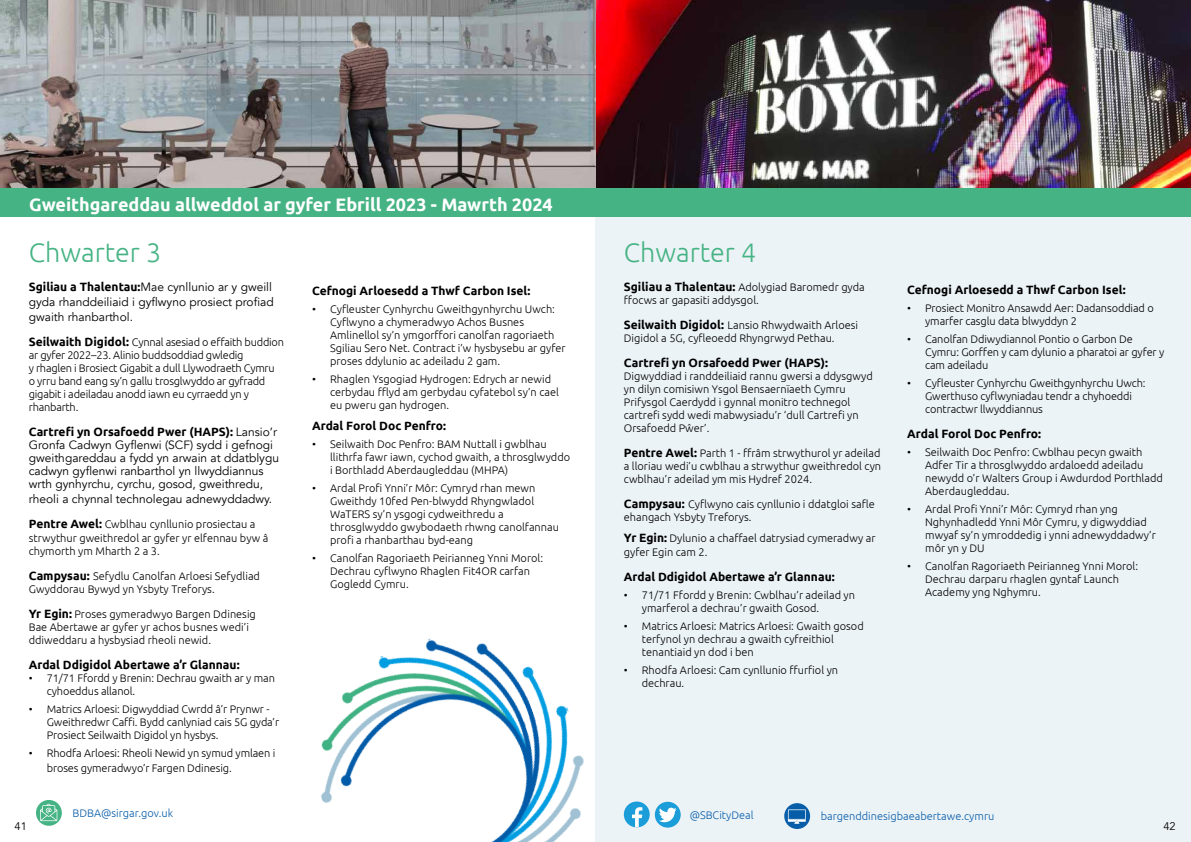
<style>
.page{position:relative;width:1191px;height:842px;background:#fff}
.page>*{position:absolute;margin:0;border:0;box-sizing:border-box;transform-origin:0 0}
.t1{font:300 26.8px "Ubuntu";color:#46b384}
.t2{font:700 18px "Ubuntu";color:#fff}
.t3{font:12px/13px "Avenir";color:#000}
.t4{font:700 12px "Ubuntu";color:#000}
.t5{font:300 11px/13px "Ubuntu";color:#000}
.t6{font:300 11px/13px "Ubuntu";letter-spacing:-.02em;color:#000}
.t7{font:300 11px "Ubuntu";color:#085da9}
.t8{font:11px "Avenir";color:#000}
.s1{font-family:"Ubuntu";font-weight:700}
.s2{font-weight:700;font-size:12px}
.s3{font-family:"Avenir";font-weight:400}
</style>
<div class="page">
<div style="left:595px;top:0;width:596px;height:842px;background:#ecf3f7"></div>
<img style="left:595px;top:0;width:596px;height:188px">
<img style="left:0;top:0;width:595px;height:188px">
<div style="left:0;top:188px;width:1191px;height:29px;background:#46b384"></div>
<img style="left:320px;top:638px;width:264px;height:204px">
<svg style="left:784px;top:803px;width:26px;height:26px"></svg>
<svg style="left:788px;top:809px;width:18px;height:15px"></svg>
<div style="left:624px;top:801px;width:25px;height:26px;background:#1a9dd9;border-radius:50%"></div>
<svg style="left:632px;top:807px;width:10px;height:20px"></svg>
<div style="left:655px;top:802px;width:25px;height:26px;background:#1a9dd9;border-radius:50%"></div>
<svg style="left:659px;top:808px;width:17px;height:14px"></svg>
<svg style="left:36px;top:800px;width:26px;height:26px"></svg>
<svg style="left:40px;top:804px;width:17px;height:17px"></svg>
<h2 class="t2" style="left:29px;top:193px;width:525px">Gweithgareddau allweddol ar gyfer Ebrill 2023 - Mawrth 2024</h2>
<h1 class="t1" style="left:29px;top:237px;width:134px">Chwarter 3</h1>
<p class="t3" style="left:29px;top:280px;width:246px;line-height:15px"><span class="s1">Sgiliau a Thalentau:</span>Mae cynllunio ar y gweill gyda rhanddeiliaid i gyflwyno prosiect profiad gwaith rhanbarthol.</p>
<p class="t6" style="left:29px;top:336px;width:257px"><span class="s2">Seilwaith Digidol:</span> Cynnal asesiad o effaith buddion ar gyfer 2022–23. Alinio buddsoddiad gwledig<br>y rhaglen i Brosiect Gigabit a dull Llywodraeth Cymru<br>o yrru band eang sy’n gallu trosglwyddo ar gyfradd gigabit i adeiladau anodd iawn eu cyrraedd yn y rhanbarth.</p>
<p class="t4" style="left:29px;top:425px;width:250px">Cartrefi yn Orsafoedd Pwer (HAPS): <span class="s3">Lansio’r</span></p>
<p class="t3" style="left:29px;top:439px;width:252px">Gronfa Cadwyn Gyflenwi (SCF) sydd i gefnogi gweithgareddau a fydd yn arwain at ddatblygu cadwyn gyflenwi ranbarthol yn llwyddiannus wrth gynhyrchu, cyrchu, gosod, gweithredu,</p>
<p class="t3" style="left:29px;top:493px;width:245px">rheoli a chynnal technolegau adnewyddadwy.</p>
<p class="t5" style="left:29px;top:518px;width:241px"><span class="s2">Pentre Awel:</span> Cwblhau cynllunio prosiectau a strwythur gweithredol ar gyfer yr elfennau byw â chymorth ym Mharth 2 a 3.</p>
<p class="t5" style="left:29px;top:569px;width:233px"><span class="s2">Campysau:</span> Sefydlu Canolfan Arloesi Sefydliad<br>Gwyddorau Bywyd yn Ysbyty Treforys.</p>
<p class="t5" style="left:29px;top:607px;width:229px"><span class="s2">Yr Egin:</span> Proses gymeradwyo Bargen Ddinesig<br>Bae Abertawe ar gyfer yr achos busnes wedi’i ddiweddaru a hysbysiad rheoli newid.</p>
<p class="t4" style="left:29px;top:657px;width:212px">Ardal Ddigidol Abertawe a’r Glannau:</p>
<p class="t5" style="left:47px;top:671px;width:230px;text-indent:-18px">• 71/71 Ffordd y Brenin: Dechrau gwaith ar y man cyhoeddus allanol.</p>
<p class="t5" style="left:47px;top:702px;width:234px;text-indent:-18px">• Matrics Arloesi: Digwyddiad Cwrdd â’r Prynwr -<br>Gweithredwr Caffi. Bydd canlyniad cais 5G gyda’r<br>Prosiect Seilwaith Digidol yn hysbys.</p>
<p class="t5" style="left:47px;top:745px;width:230px;line-height:15px;text-indent:-18px">• Rhodfa Arloesi: Rheoli Newid yn symud ymlaen i broses gymeradwyo’r Fargen Ddinesig.</p>
<p class="t4" style="left:312px;top:283px;width:220px">Cefnogi Arloesedd a Thwf Carbon Isel:</p>
<p class="t5" style="left:330px;top:302px;width:237px;text-indent:-18px">• Cyfleuster Cynhyrchu Gweithgynhyrchu Uwch:<br>Cyflwyno a chymeradwyo Achos Busnes Amlinellol sy’n ymgorffori canolfan ragoriaeth Sgiliau Sero Net. Contract i’w hysbysebu ar gyfer proses ddylunio ac adeiladu 2 gam.</p>
<p class="t5" style="left:330px;top:372px;width:230px;text-indent:-18px">• Rhaglen Ysgogiad Hydrogen: Edrych ar newid cerbydau fflyd am gerbydau cyfatebol sy’n cael eu pweru gan hydrogen.</p>
<p class="t4" style="left:312px;top:418px;width:135px">Ardal Forol Doc Penfro:</p>
<p class="t5" style="left:330px;top:437px;width:241px;text-indent:-18px">• Seilwaith Doc Penfro: BAM Nuttall i gwblhau llithrfa fawr iawn, cychod gwaith, a throsglwyddo i Borthladd Aberdaugleddau (MHPA)</p>
<p class="t5" style="left:330px;top:481px;width:230px;text-indent:-18px">• Ardal Profi Ynni’r Môr: Cymryd rhan mewn Gweithdy 10fed Pen-blwydd Rhyngwladol WaTERS sy’n ysgogi cydweithredu a throsglwyddo gwybodaeth rhwng canolfannau profi a rhanbarthau byd-eang</p>
<p class="t5" style="left:330px;top:551px;width:214px;text-indent:-18px">• Canolfan Ragoriaeth Peirianneg Ynni Morol:<br>Dechrau cyflwyno Rhaglen Fit4OR carfan<br>Gogledd Cymru.</p>
<h1 class="t1" style="left:624px;top:237px;width:134px">Chwarter 4</h1>
<p class="t5" style="left:624px;top:281px;width:242px"><span class="s2">Sgiliau a Thalentau:</span> Adolygiad Baromedr gyda ffocws ar gapasiti addysgol.</p>
<p class="t5" style="left:624px;top:319px;width:236px"><span class="s2">Seilwaith Digidol:</span> Lansio Rhwydwaith Arloesi<br>Digidol a 5G, cyfleoedd Rhyngrwyd Pethau.</p>
<p class="t4" style="left:624px;top:356px;width:206px">Cartrefi yn Orsafoedd Pwer (HAPS):</p>
<p class="t5" style="left:624px;top:370px;width:250px">Digwyddiad i randdeiliaid rannu gwersi a ddysgwyd yn dilyn comisiwn Ysgol Bensaernïaeth Cymru Prifysgol Caerdydd i gynnal monitro technegol cartrefi sydd wedi mabwysiadu’r ‘dull Cartrefi yn Orsafoedd Pŵer’.</p>
<p class="t5" style="left:624px;top:447px;width:259px;text-align:justify"><span class="s2">Pentre Awel:</span> Parth 1 - ffrâm strwythurol yr adeilad a lloriau wedi’u cwblhau a strwythur gweithredol cyn cwblhau’r adeilad ym mis Hydref 2024.</p>
<p class="t5" style="left:624px;top:498px;width:252px"><span class="s2">Campysau:</span> Cyflwyno cais cynllunio i ddatgloi safle ehangach Ysbyty Treforys.</p>
<p class="t5" style="left:624px;top:532px;width:253px"><span class="s2">Yr Egin:</span> Dylunio a chaffael datrysiad cymeradwy ar gyfer Egin cam 2.</p>
<p class="t4" style="left:624px;top:569px;width:212px">Ardal Ddigidol Abertawe a’r Glannau:</p>
<p class="t5" style="left:642px;top:588px;width:215px;text-indent:-18px">• 71/71 Ffordd y Brenin: Cwblhau’r adeilad yn ymarferol a dechrau’r gwaith Gosod.</p>
<p class="t5" style="left:642px;top:619px;width:223px;text-indent:-18px">• Matrics Arloesi: Matrics Arloesi: Gwaith gosod terfynol yn dechrau a gwaith cyfreithiol tenantiaid yn dod i ben</p>
<p class="t5" style="left:642px;top:663px;width:198px;text-indent:-18px">• Rhodfa Arloesi: Cam cynllunio ffurfiol yn dechrau.</p>
<p class="t4" style="left:907px;top:282px;width:220px">Cefnogi Arloesedd a Thwf Carbon Isel:</p>
<p class="t5" style="left:925px;top:301px;width:230px;text-indent:-18px">• Prosiect Monitro Ansawdd Aer: Dadansoddiad o ymarfer casglu data blwyddyn 2</p>
<p class="t5" style="left:925px;top:332px;width:240px;text-indent:-18px">• Canolfan Ddiwydiannol Pontio o Garbon De<br>Cymru: Gorffen y cam dylunio a pharatoi ar gyfer y cam adeiladu</p>
<p class="t5" style="left:925px;top:376px;width:222px;text-indent:-18px">• Cyfleuster Cynhyrchu Gweithgynhyrchu Uwch:<br>Gwerthuso cyflwyniadau tendr a chyhoeddi contractwr llwyddiannus</p>
<p class="t4" style="left:907px;top:426px;width:135px">Ardal Forol Doc Penfro:</p>
<p class="t5" style="left:925px;top:445px;width:239px;text-indent:-18px">• Seilwaith Doc Penfro: Cwblhau pecyn gwaith Adfer Tir a throsglwyddo ardaloedd adeiladu newydd o’r Walters Group i Awdurdod Porthladd Aberdaugleddau.</p>
<p class="t5" style="left:925px;top:502px;width:232px;text-indent:-18px">• Ardal Profi Ynni’r Môr: Cymryd rhan yng Nghynhadledd Ynni Môr Cymru, y digwyddiad mwyaf sy’n ymroddedig i ynni adnewyddadwy’r môr yn y DU</p>
<p class="t5" style="left:925px;top:559px;width:214px;text-indent:-18px">• Canolfan Ragoriaeth Peirianneg Ynni Morol:<br>Dechrau darparu rhaglen gyntaf Launch<br>Academy yng Nghymru.</p>
<p class="t7" style="left:72px;top:807px;width:102px">BDBA@sirgar.gov.uk</p>
<p class="t7" style="left:689px;top:808px;width:65px">@SBCityDeal</p>
<p class="t7" style="left:820px;top:810px;width:175px">bargenddinesigbaeabertawe.cymru</p>
<p class="t8" style="left:15px;top:819px;width:14px">41</p>
<p class="t8" style="left:1163px;top:819px;width:14px">42</p>
</div>
